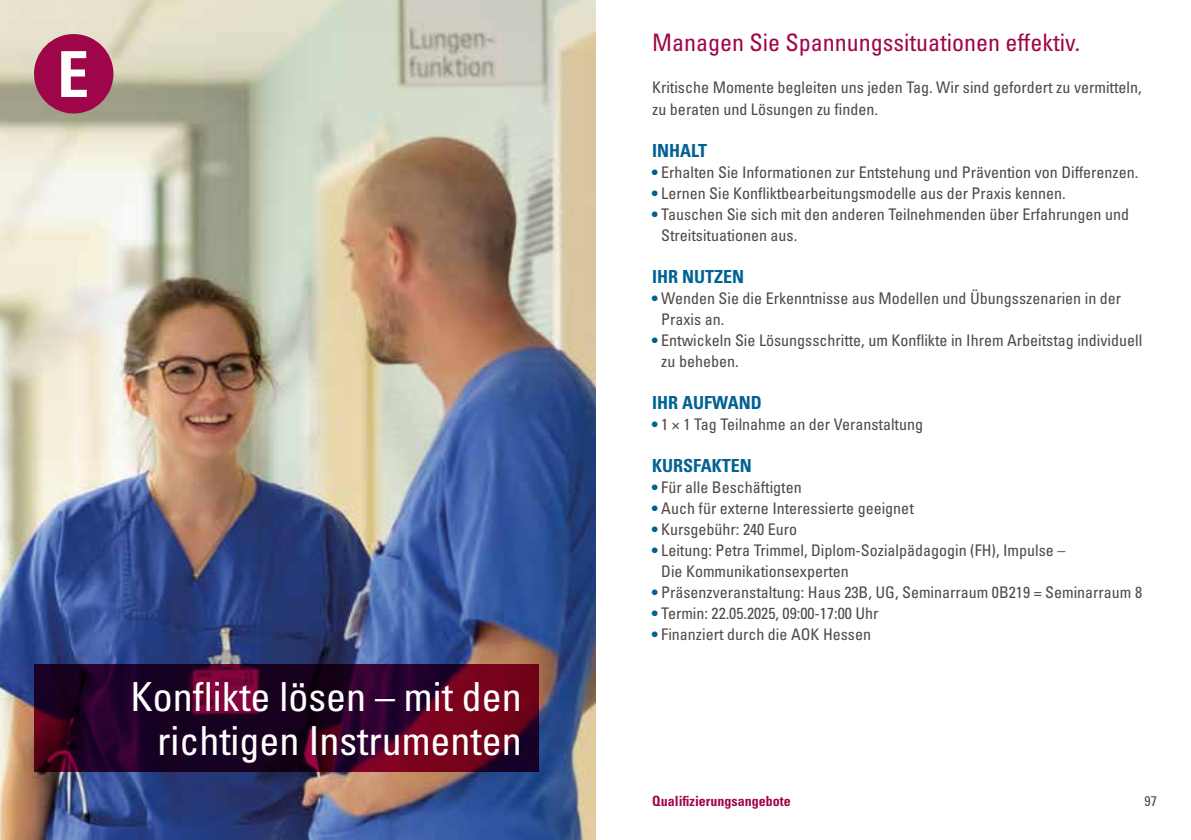
<style>
.page{position:relative;width:1191px;height:840px;background:#fff}
.page>*{position:absolute;margin:0;border:0;box-sizing:border-box;transform-origin:0 0}
.t1{font:condensed 40px/44px "Univers LT Pro";color:#fff;text-align:right}
.t2{font:condensed 24px "Univers LT Pro";color:#9f0649}
.t3{font:700 condensed 18px "Univers LT Pro";color:#006293}
.t4{font:condensed 16px/21px "Univers LT Pro";color:#4f4a45}
.t5{font:700 condensed 14px "Univers LT Pro";color:#9f0649}
.t6{font:condensed 14px "Univers LT Pro";color:#4f4a45}
.s1{color:#006293}
</style>
<div class="page">
<img style="left:0;top:0;width:595px;height:839px">
<svg style="left:34px;top:664px;width:505px;height:107px;background:#380123"></svg>
<div style="left:34px;top:34px;width:79px;height:79px;background:#9f0649;border-radius:50%"></div>
<svg style="left:61px;top:51px;width:26px;height:46px"></svg>
<h1 class="t1" style="left:131px;top:673px;width:393px">Konflikte lösen – mit den richtigen Instrumenten</h1>
<h2 class="t2" style="left:652px;top:28px;width:429px">Managen Sie Spannungssituationen effektiv.</h2>
<p class="t4" style="left:652px;top:77px;width:491px">Kritische Momente begleiten uns jeden Tag. Wir sind gefordert zu vermitteln, zu beraten und Lösungen zu finden.</p>
<p class="t3" style="left:652px;top:139px;width:56px">INHALT</p>
<p class="t4" style="left:652px;top:161px;width:487px"><span class="s1">•</span> Erhalten Sie Informationen zur Entstehung und Prävention von Differenzen.</p>
<p class="t4" style="left:652px;top:182px;width:415px"><span class="s1">•</span> Lernen Sie Konfliktbearbeitungsmodelle aus der Praxis kennen.</p>
<p class="t4" style="left:661px;top:203px;width:469px;text-indent:-9px"><span class="s1">•</span> Tauschen Sie sich mit den anderen Teilnehmenden über Erfahrungen und<br>Streitsituationen aus.</p>
<p class="t3" style="left:652px;top:265px;width:94px">IHR NUTZEN</p>
<p class="t4" style="left:661px;top:287px;width:461px;text-indent:-9px"><span class="s1">•</span> Wenden Sie die Erkenntnisse aus Modellen und Übungsszenarien in der<br>Praxis an.</p>
<p class="t4" style="left:661px;top:329px;width:482px;text-indent:-9px"><span class="s1">•</span> Entwickeln Sie Lösungsschritte, um Konflikte in Ihrem Arbeitstag individuell zu beheben.</p>
<p class="t3" style="left:652px;top:391px;width:111px">IHR AUFWAND</p>
<p class="t4" style="left:652px;top:413px;width:272px"><span class="s1">•</span> 1 × 1 Tag Teilnahme an der Veranstaltung</p>
<p class="t3" style="left:652px;top:454px;width:101px">KURSFAKTEN</p>
<p class="t4" style="left:652px;top:476px;width:151px"><span class="s1">•</span> Für alle Beschäftigten</p>
<p class="t4" style="left:652px;top:497px;width:263px"><span class="s1">•</span> Auch für externe Interessierte geeignet</p>
<p class="t4" style="left:652px;top:518px;width:147px"><span class="s1">•</span> Kursgebühr: 240 Euro</p>
<p class="t4" style="left:661px;top:539px;width:405px;text-indent:-9px"><span class="s1">•</span> Leitung: Petra Trimmel, Diplom-Sozialpädagogin (FH), Impulse –<br>Die Kommunikationsexperten</p>
<p class="t4" style="left:652px;top:581px;width:491px"><span class="s1">•</span> Präsenzveranstaltung: Haus 23B, UG, Seminarraum 0B219 = Seminarraum 8</p>
<p class="t4" style="left:652px;top:602px;width:228px"><span class="s1">•</span> Termin: 22.05.2025, 09:00-17:00 Uhr</p>
<p class="t4" style="left:652px;top:623px;width:220px"><span class="s1">•</span> Finanziert durch die AOK Hessen</p>
<p class="t5" style="left:652px;top:791px;width:140px">Qualifizierungsangebote</p>
<p class="t6" style="left:1144px;top:791px;width:14px">97</p>
</div>
